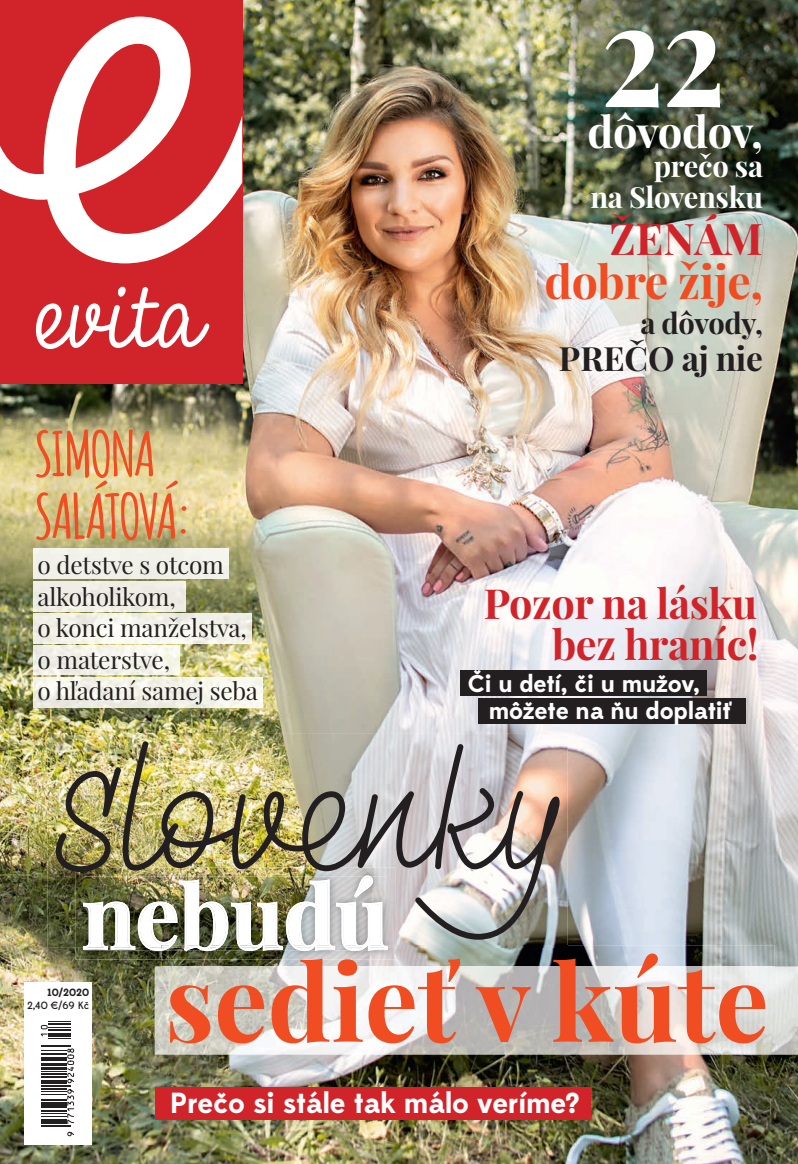
<style>
.page{position:relative;width:798px;height:1164px;background:#fff}
.page>*{position:absolute;margin:0;border:0;box-sizing:border-box;transform-origin:0 0}
.t1{font:146.85px "Monolina";color:#231f20}
.t2{font:700 144px "Playfair Display";color:#fff;scale:.83 1}
.t3{font:700 106.5px "Playfair Display";color:#f04d22}
.t4{font:700 60.45px/62.4px "Amatic";letter-spacing:-.01em;color:#f04d22;scale:1.1 1}
.t5{font:700 46.5px "Playfair Display";letter-spacing:-.01em;color:#f04d22}
.t6{font:700 43.5px "Playfair Display";letter-spacing:-.015em;color:#fff}
.t7{font:700 43.5px "Playfair Display";letter-spacing:-.005em;color:#d1232a}
.t8{font:700 41.4px "Playfair Display";letter-spacing:-.01em;color:#d1232a}
.t9{font:700 33.45px "Playfair Display";color:#231f20}
.t10{font:700 29.1px "Edmondsans";letter-spacing:-.01em;color:#fff}
.t11{font:700 29.1px/31.3px "Playfair Display";letter-spacing:-.01em;color:#fff;text-align:right}
.t12{font:700 29.1px "Playfair Display";letter-spacing:-.01em;color:#231f20}
.t13{font:24.45px/31.5px "Playfair Display";letter-spacing:-.01em;color:#231f20}
.t14{font:700 24.3px/26.7px "Edmondsans";letter-spacing:-.01em;color:#fff}
.t15{font:500 10.5px "Edmondsans";color:#231f20}
.t16{font:700 10.5px "Edmondsans";color:#231f20}
</style>
<div class="page">
<img style="left:0;top:0;width:798px;height:1163px">
<div style="left:0;top:0;width:242px;height:383px;background:#d1232a"></div>
<svg style="left:36px;top:287px;width:174px;height:62px"></svg>
<svg style="left:0;top:17px;width:242px;height:246px"></svg>
<div style="left:25px;top:982px;width:67px;height:163px;background:#fff"></div>
<hr style="left:41px;top:1126px;width:30px;height:1px;background:#231f20">
<hr style="left:41px;top:1124px;width:30px;height:1px;background:#231f20">
<hr style="left:41px;top:1046px;width:30px;height:1px;background:#231f20">
<hr style="left:41px;top:1044px;width:30px;height:1px;background:#231f20">
<svg style="left:67px;top:1131px;width:7px;height:5px"></svg>
<svg style="left:41px;top:1048px;width:34px;height:76px"></svg>
<svg style="left:40px;top:1021px;width:31px;height:16px"></svg>
<img style="left:75px;top:947px;width:87px;height:12px">
<img style="left:47px;top:733px;width:520px;height:214px">
<div style="left:34px;top:548px;width:194px;height:30px;background:#f2f1e9"></div>
<div style="left:34px;top:581px;width:151px;height:30px;background:#eeede5"></div>
<img style="left:34px;top:613px;width:217px;height:30px">
<img style="left:538px;top:22px;width:232px;height:363px">
<div style="left:155px;top:1086px;width:435px;height:33px;background:#d1232a"></div>
<div style="left:459px;top:670px;width:247px;height:25px;background:#231f20"></div>
<div style="left:478px;top:698px;width:267px;height:25px;background:#231f20"></div>
<img style="left:34px;top:645px;width:146px;height:30px">
<img style="left:34px;top:677px;width:228px;height:30px">
<img style="left:155px;top:966px;width:643px;height:88px">
<img style="left:162px;top:945px;width:612px;height:106px">
<img style="left:396px;top:945px;width:171px;height:2px">
<img style="left:83px;top:875px;width:313px;height:76px">
<img style="left:166px;top:945px;width:221px;height:2px">
<h3 class="t4" style="left:35px;top:424px;width:143px">SIMONA<br>SALÁTOVÁ:</h3>
<p class="t13" style="left:38px;top:551px;width:222px">o detstve s otcom alkoholikom,<br>o konci manželstva, o materstve,<br>o hľadaní samej seba</p>
<h2 class="t2" style="left:600px;top:-15px;width:151px">22</h2>
<h3 class="t6" style="left:587px;top:111px;width:177px">dôvodov,</h3>
<p class="t11" style="left:590px;top:152px;width:174px">prečo sa<br>na Slovensku</p>
<h3 class="t7" style="left:609px;top:218px;width:155px">ŽENÁM</h3>
<h3 class="t5" style="left:544px;top:260px;width:220px">dobre žije,</h3>
<p class="t12" style="left:640px;top:309px;width:124px">a dôvody,</p>
<h3 class="t9" style="left:559px;top:342px;width:205px">PREČO aj nie</h3>
<h3 class="t8" style="left:483px;top:584px;width:275px">Pozor na lásku</h3>
<h3 class="t8" style="left:552px;top:625px;width:208px">bez hraníc!</h3>
<p class="t14" style="left:489px;top:673px;width:244px;text-indent:-21px">Či u detí, či u mužov, môžete na ňu doplatiť</p>
<h1 class="t1" style="left:51px;top:726px;width:615px">Slovenky</h1>
<p class="t16" style="left:47px;top:986px;width:44px">10/2020</p>
<p class="t15" style="left:27px;top:1000px;width:64px">2,40 €/69 Kč</p>
<h3 class="t3" style="left:165px;top:951px;width:605px">sedieť v kúte</h3>
<p class="t10" style="left:170px;top:1088px;width:411px">Prečo si stále tak málo veríme?</p>
</div>
